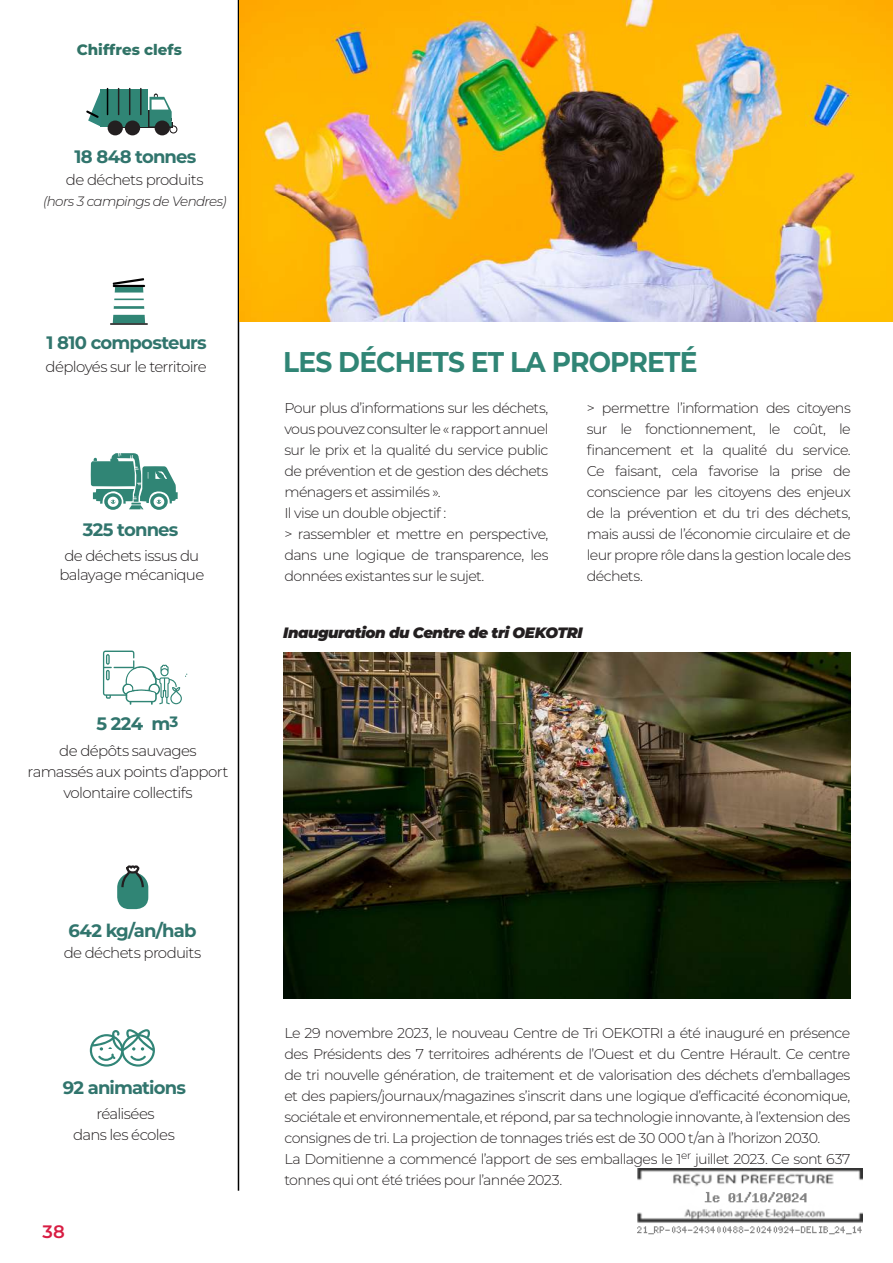
<style>
.page{position:relative;width:893px;height:1263px;background:#fff}
.page>*{position:absolute;margin:0;border:0;box-sizing:border-box;transform-origin:0 0}
.t1{font:700 28.5px "Montserrat";letter-spacing:-.03em;color:#308575;scale:.93 1}
.t2{font:700 18px "Montserrat";letter-spacing:-.045em;color:#31756d}
.t3{font:600 18px "Montserrat";color:#d81d43}
.t4{font:300 15px/21px "Montserrat";letter-spacing:-.045em;color:#231f20;text-align:center}
.t5{font:italic 900 15px "Montserrat";letter-spacing:-.035em;color:#231f20}
.t6{font:800 15px "Montserrat";color:#307366}
.t7{font:300 14.25px/21px "Montserrat";letter-spacing:-.04em;color:#231f20}
.t8{font:italic 300 13.5px "Montserrat";letter-spacing:-.045em;color:#231f20}
</style>
<div class="page">
<hr style="left:238px;top:0;width:1px;height:1191px;background:#000">
<hr style="left:110px;top:323px;width:38px;height:2px;background:#000">
<svg style="left:113px;top:278px;width:32px;height:45px"></svg>
<svg style="left:115px;top:110px;width:36px;height:18px"></svg>
<div style="left:100px;top:89px;width:48px;height:37px;background:#308575"></div>
<div style="left:108px;top:120px;width:15px;height:15px;background:#231f20;border-radius:50%"></div>
<div style="left:125px;top:120px;width:15px;height:15px;background:#231f20;border-radius:50%"></div>
<div style="left:155px;top:120px;width:15px;height:15px;background:#231f20;border-radius:50%"></div>
<svg style="left:107px;top:88px;width:1px;height:27px"></svg>
<svg style="left:129px;top:88px;width:1px;height:27px"></svg>
<svg style="left:118px;top:88px;width:1px;height:27px"></svg>
<hr style="left:140px;top:88px;width:2px;height:27px;background:#231f20">
<svg style="left:149px;top:93px;width:27px;height:39px"></svg>
<svg style="left:86px;top:92px;width:14px;height:34px"></svg>
<svg style="left:117px;top:865px;width:32px;height:45px"></svg>
<svg style="left:103px;top:651px;width:84px;height:54px"></svg>
<svg style="left:91px;top:453px;width:87px;height:56px"></svg>
<svg style="left:90px;top:1029px;width:65px;height:37px"></svg>
<img style="left:240px;top:0;width:653px;height:321px">
<img style="left:283px;top:653px;width:567px;height:345px">
<img style="left:638px;top:1168px;width:225px;height:67px">
<p class="t6" style="left:77px;top:40px;width:107px">Chiffres clefs</p>
<p class="t2" style="left:74px;top:144px;width:123px">18 848 tonnes</p>
<p class="t4" style="left:66px;top:169px;width:139px">de déchets produits</p>
<p class="t8" style="left:43px;top:192px;width:185px">(hors 3 campings de Vendres)</p>
<p class="t2" style="left:46px;top:331px;width:162px">1 810 composteurs</p>
<p class="t4" style="left:46px;top:356px;width:163px">déployés sur le territoire</p>
<p class="t2" style="left:83px;top:518px;width:97px">325 tonnes</p>
<p class="t4" style="left:59px;top:545px;width:146px;line-height:19.5px">de déchets issus du balayage mécanique</p>
<p class="t2" style="left:96px;top:712px;width:84px">5 224 m<sup>3</sup></p>
<p class="t4" style="left:28px;top:740px;width:202px">de dépôts sauvages ramassés aux points d’apport volontaire collectifs</p>
<p class="t2" style="left:69px;top:918px;width:129px">642 kg/an/hab</p>
<p class="t4" style="left:64px;top:942px;width:139px">de déchets produits</p>
<p class="t2" style="left:63px;top:1076px;width:125px">92 animations</p>
<p class="t4" style="left:73px;top:1103px;width:103px">réalisées<br>dans les écoles</p>
<p class="t3" style="left:43px;top:1219px;width:24px">38</p>
<h1 class="t1" style="left:283px;top:343px;width:447px">LES DÉCHETS ET LA PROPRETÉ</h1>
<p class="t7" style="left:284px;top:397px;width:266px">Pour plus d’informations sur les déchets, vous pouvez consulter le « rapport annuel sur le prix et la qualité du service public de prévention et de gestion des déchets ménagers et assimilés ».<br>Il vise un double objectif :<br>&gt; rassembler et mettre en perspective, dans une logique de transparence, les données existantes sur le sujet.</p>
<p class="t7" style="left:587px;top:397px;width:266px;text-align:justify">&gt; permettre l’information des citoyens sur le fonctionnement, le coût, le financement et la qualité du service.<br>Ce faisant, cela favorise la prise de conscience par les citoyens des enjeux de la prévention et du tri des déchets, mais aussi de l’économie circulaire et de leur propre rôle dans la gestion locale des déchets.</p>
<p class="t5" style="left:283px;top:622px;width:301px">Inauguration du Centre de tri OEKOTRI</p>
<p class="t7" style="left:284px;top:1022px;width:567px">Le 29 novembre 2023, le nouveau Centre de Tri OEKOTRI a été inauguré en présence des Présidents des 7 territoires adhérents de l’Ouest et du Centre Hérault. Ce centre de tri nouvelle génération, de traitement et de valorisation des déchets d’emballages et des papiers/journaux/magazines s’inscrit dans une logique d’efficacité économique, sociétale et environnementale, et répond, par sa technologie innovante, à l’extension des consignes de tri. La projection de tonnages triés est de 30 000 t/an à l’horizon 2030.<br>La Domitienne a commencé l’apport de ses emballages le 1<sup>er</sup> juillet 2023. Ce sont 637 tonnes qui ont été triées pour l’année 2023.</p>
</div>
